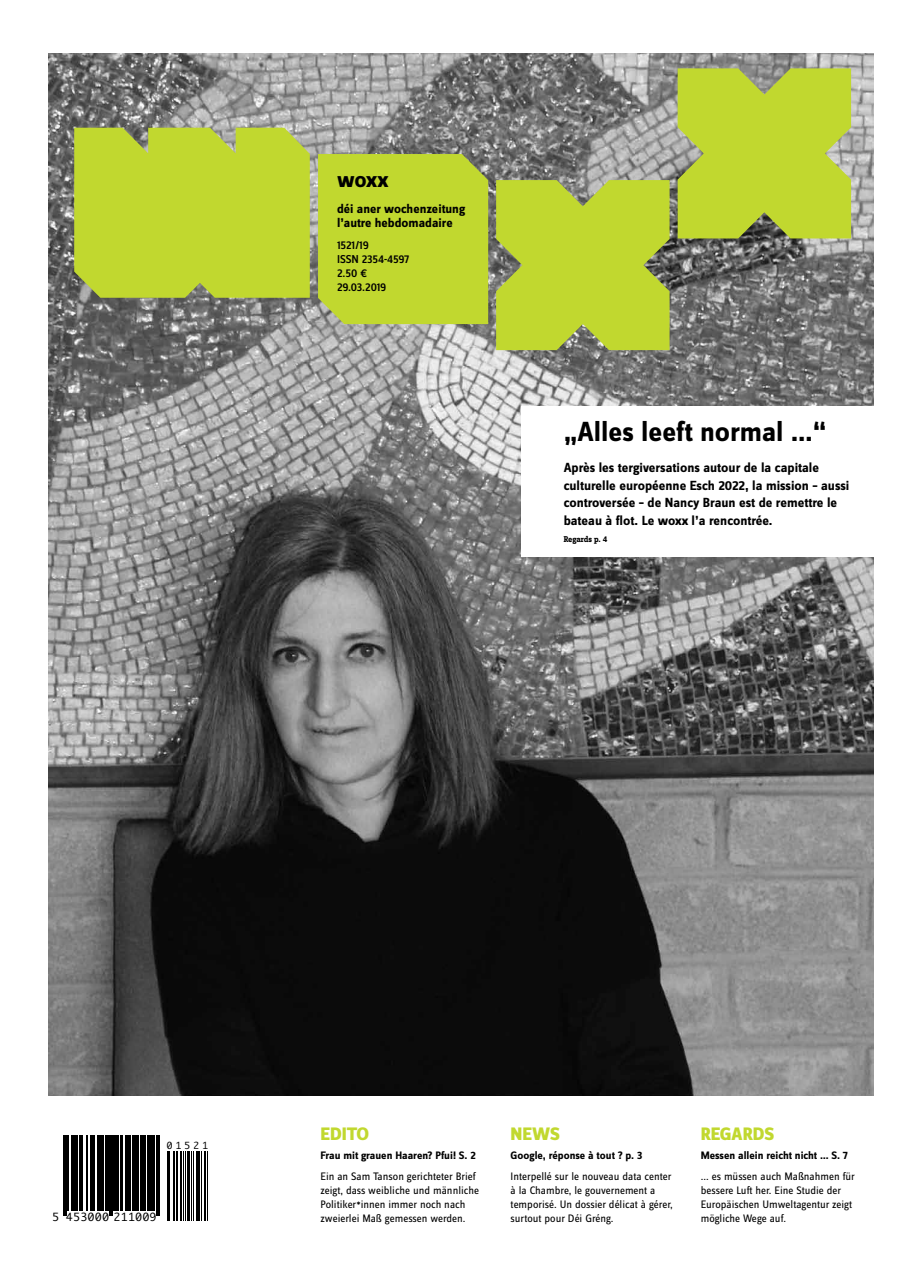
<style>
.page{position:relative;width:922px;height:1276px;background:#fff}
.page>*{position:absolute;margin:0;border:0;box-sizing:border-box;transform-origin:0 0}
.t1{font:700 28.75px "Zine Sans Dis";color:#000}
.t2{font:700 23.12px "Zine Sans Dis";color:#000}
.t3{font:800 18.75px "Zine Sans Dis";letter-spacing:-.01em;color:#c1d82f}
.t4{font:700 13.75px/17.5px "Zine Sans Dis";color:#000}
.t5{font:700 13.12px/14.4px "Zine Sans Dis";color:#000}
.t6{font:500 11.88px/13.8px "Zine Sans Dis";letter-spacing:-.01em;color:#000}
.t7{font:11.25px/13.8px "Zine Sans Dis";color:#000}
.t8{font:700 11.25px "Zine Sans Dis";color:#000}
.t9{font:10.88px "Monaco";letter-spacing:.065em;color:#000}
.t10{font:9.38px "Monaco";letter-spacing:.35em;color:#000}
.t11{font:700 8.75px "Zine Slab Dis";letter-spacing:-.01em;color:#000}
</style>
<div class="page">
<svg style="left:63px;top:1135px;width:97px;height:81px;fill:#000"></svg>
<hr style="left:63px;top:1135px;width:1px;height:80px;background:#000">
<hr style="left:65px;top:1135px;width:1px;height:80px;background:#000">
<hr style="left:67px;top:1135px;width:1px;height:75px;background:#000">
<hr style="left:71px;top:1135px;width:2px;height:75px;background:#000">
<hr style="left:74px;top:1135px;width:3px;height:75px;background:#000">
<hr style="left:79px;top:1135px;width:1px;height:75px;background:#000">
<hr style="left:81px;top:1135px;width:1px;height:75px;background:#000">
<hr style="left:86px;top:1135px;width:1px;height:75px;background:#000">
<hr style="left:91px;top:1135px;width:2px;height:75px;background:#000">
<hr style="left:94px;top:1135px;width:1px;height:75px;background:#000">
<hr style="left:98px;top:1135px;width:2px;height:75px;background:#000">
<hr style="left:101px;top:1135px;width:1px;height:75px;background:#000">
<hr style="left:103px;top:1135px;width:1px;height:75px;background:#000">
<hr style="left:106px;top:1135px;width:3px;height:75px;background:#000">
<hr style="left:110px;top:1135px;width:1px;height:80px;background:#000">
<hr style="left:112px;top:1135px;width:1px;height:80px;background:#000">
<hr style="left:114px;top:1135px;width:2px;height:75px;background:#000">
<hr style="left:117px;top:1135px;width:2px;height:75px;background:#000">
<hr style="left:121px;top:1135px;width:2px;height:75px;background:#000">
<hr style="left:125px;top:1135px;width:2px;height:75px;background:#000">
<hr style="left:128px;top:1135px;width:2px;height:75px;background:#000">
<hr style="left:132px;top:1135px;width:2px;height:75px;background:#000">
<hr style="left:135px;top:1135px;width:3px;height:75px;background:#000">
<hr style="left:140px;top:1135px;width:1px;height:75px;background:#000">
<hr style="left:142px;top:1135px;width:3px;height:75px;background:#000">
<hr style="left:147px;top:1135px;width:1px;height:75px;background:#000">
<hr style="left:149px;top:1135px;width:3px;height:75px;background:#000">
<hr style="left:153px;top:1135px;width:1px;height:75px;background:#000">
<hr style="left:156px;top:1135px;width:1px;height:80px;background:#000">
<hr style="left:158px;top:1135px;width:1px;height:80px;background:#000">
<hr style="left:167px;top:1151px;width:1px;height:70px;background:#000">
<hr style="left:168px;top:1151px;width:2px;height:70px;background:#000">
<hr style="left:173px;top:1151px;width:2px;height:70px;background:#000">
<hr style="left:175px;top:1151px;width:1px;height:70px;background:#000">
<hr style="left:177px;top:1151px;width:1px;height:70px;background:#000">
<hr style="left:180px;top:1151px;width:2px;height:70px;background:#000">
<hr style="left:183px;top:1151px;width:1px;height:70px;background:#000">
<hr style="left:185px;top:1151px;width:1px;height:70px;background:#000">
<hr style="left:187px;top:1151px;width:2px;height:70px;background:#000">
<hr style="left:191px;top:1151px;width:1px;height:70px;background:#000">
<hr style="left:193px;top:1151px;width:1px;height:70px;background:#000">
<hr style="left:196px;top:1151px;width:1px;height:70px;background:#000">
<hr style="left:198px;top:1151px;width:2px;height:70px;background:#000">
<hr style="left:201px;top:1151px;width:1px;height:70px;background:#000">
<hr style="left:204px;top:1151px;width:1px;height:70px;background:#000">
<hr style="left:207px;top:1151px;width:1px;height:70px;background:#000">
<img style="left:49px;top:54px;width:823px;height:1041px">
<svg style="left:496px;top:180px;width:173px;height:170px;background:#bacf35"></svg>
<svg style="left:677px;top:68px;width:173px;height:170px;background:#bbd037"></svg>
<div style="left:318px;top:154px;width:170px;height:170px;background:#c1d82f"></div>
<div style="left:74px;top:128px;width:236px;height:170px;background:#c1d82f"></div>
<div style="left:521px;top:407px;width:361px;height:150px;background:#fff"></div>
<h2 class="t2" style="left:337px;top:168px;width:53px">woxx</h2>
<p class="t5" style="left:337px;top:202px;width:130px">déi aner wochenzeitung l’autre hebdomadaire</p>
<p class="t6" style="left:337px;top:239px;width:74px">1521/19<br>ISSN 2354-4597<br>2.50 €<br>29.03.2019</p>
<h1 class="t1" style="left:563px;top:416px;width:264px">„Alles leeft normal …“</h1>
<p class="t4" style="left:563px;top:460px;width:287px">Après les tergiversations autour de la capitale culturelle européenne Esch 2022, la mission – aussi controversée – de Nancy Braun est de remettre le bateau à flot. Le woxx l’a rencontrée.</p>
<p class="t11" style="left:563px;top:535px;width:45px">Regards p. 4</p>
<h3 class="t3" style="left:320px;top:1123px;width:50px">EDITO</h3>
<h3 class="t3" style="left:510px;top:1123px;width:51px">NEWS</h3>
<h3 class="t3" style="left:700px;top:1123px;width:75px">REGARDS</h3>
<p class="t8" style="left:320px;top:1149px;width:157px">Frau mit grauen Haaren? Pfui! S. 2</p>
<p class="t7" style="left:320px;top:1170px;width:160px">Ein an Sam Tanson gerichteter Brief zeigt, dass weibliche und männliche Politiker*innen immer noch nach zweierlei Maß gemessen werden.</p>
<p class="t10" style="left:167px;top:1137px;width:43px">01521</p>
<p class="t8" style="left:700px;top:1149px;width:149px">Messen allein reicht nicht … S. 7</p>
<p class="t7" style="left:700px;top:1170px;width:156px">... es müssen auch Maßnahmen für bessere Luft her. Eine Studie der<br>Europäischen Umweltagentur zeigt</p>
<p class="t8" style="left:510px;top:1149px;width:133px">Google, réponse à tout ? p. 3</p>
<p class="t7" style="left:510px;top:1170px;width:164px">Interpellé sur le nouveau data center à la Chambre, le gouvernement a temporisé. Un dossier délicat à gérer, surtout pour Déi Gréng.</p>
<p class="t9" style="left:52px;top:1207px;width:106px">5 453000 211009</p>
<p class="t7" style="left:700px;top:1211px;width:87px">mögliche Wege auf.</p>
</div>
